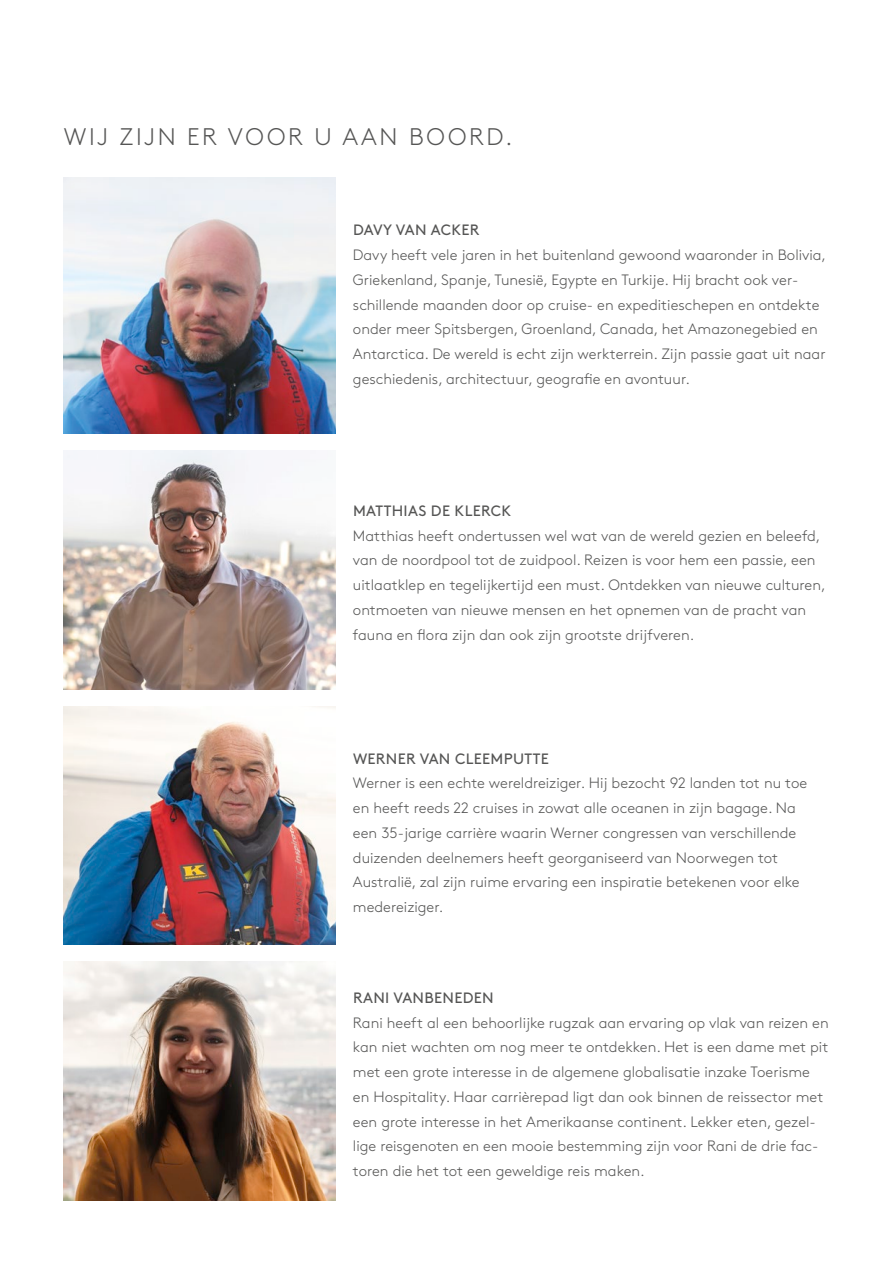
<style>
.page{position:relative;width:893px;height:1263px;background:#fff}
.page>*{position:absolute;margin:0;border:0;box-sizing:border-box;transform-origin:0 0}
.t1{font:300 24px "Brown Pro";letter-spacing:.11em;color:#565655}
.t2{font:300 15px/24.8px "Brown Pro";color:#565655}
.t3{font:15px "Brown Pro";letter-spacing:.02em;color:#565655}
</style>
<div class="page">
<img style="left:64px;top:178px;width:272px;height:255px">
<img style="left:64px;top:450px;width:272px;height:239px">
<img style="left:64px;top:962px;width:272px;height:239px">
<img style="left:64px;top:706px;width:272px;height:239px">
<h1 class="t1" style="left:64px;top:119px;width:450px">WIJ ZIJN ER VOOR U AAN BOORD.</h1>
<p class="t3" style="left:353px;top:219px;width:128px">DAVY VAN ACKER</p>
<p class="t2" style="left:353px;top:242px;width:475px">Davy heeft vele jaren in het buitenland gewoond waaronder in Bolivia, Griekenland, Spanje, Tunesië, Egypte en Turkije. Hij bracht ook ver&shy;schillende maanden door op cruise- en expeditieschepen en ontdekte onder meer Spitsbergen, Groenland, Canada, het Amazonegebied en Antarctica. De wereld is echt zijn werkterrein. Zijn passie gaat uit naar geschiedenis, architectuur, geografie en avontuur.</p>
<p class="t3" style="left:353px;top:499px;width:160px">MATTHIAS DE KLERCK</p>
<p class="t2" style="left:353px;top:522px;width:474px">Matthias heeft ondertussen wel wat van de wereld gezien en beleefd, van de noordpool tot de zuidpool. Reizen is voor hem een passie, een uitlaatklep en tegelijkertijd een must. Ontdekken van nieuwe culturen, ontmoeten van nieuwe mensen en het opnemen van de pracht van fauna en flora zijn dan ook zijn grootste drijfveren.</p>
<p class="t3" style="left:353px;top:747px;width:197px">WERNER VAN CLEEMPUTTE</p>
<p class="t2" style="left:353px;top:770px;width:456px">Werner is een echte wereldreiziger. Hij bezocht 92 landen tot nu toe en heeft reeds 22 cruises in zowat alle oceanen in zijn bagage. Na een 35-jarige carrière waarin Werner congressen van verschillende duizenden deelnemers heeft georganiseerd van Noorwegen tot Australië, zal zijn ruime ervaring een inspiratie betekenen voor elke medereiziger.</p>
<p class="t3" style="left:353px;top:986px;width:142px">RANI VANBENEDEN</p>
<p class="t2" style="left:353px;top:1009px;width:477px">Rani heeft al een behoorlijke rugzak aan ervaring op vlak van reizen en kan niet wachten om nog meer te ontdekken. Het is een dame met pit met een grote interesse in de algemene globalisatie inzake Toerisme en Hospitality. Haar carrièrepad ligt dan ook binnen de reissector met een grote interesse in het Amerikaanse continent. Lekker eten, gezel&shy;lige reisgenoten en een mooie bestemming zijn voor Rani de drie fac&shy;toren die het tot een geweldige reis maken.</p>
</div>
